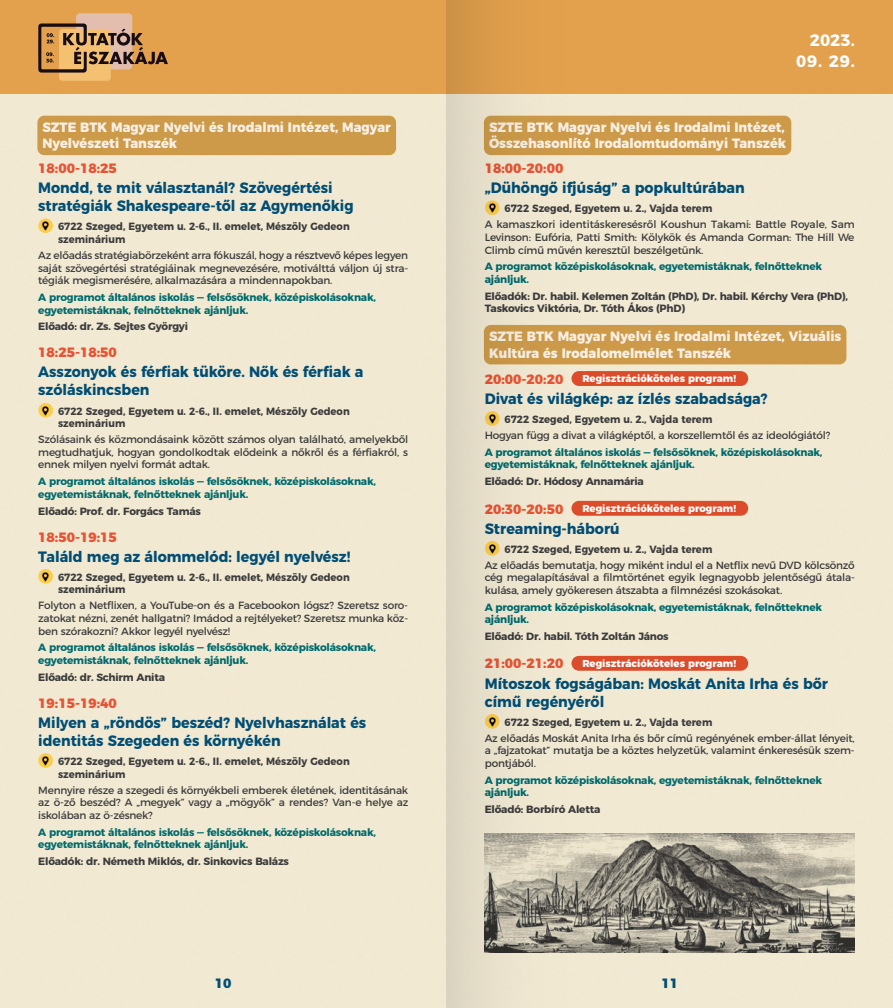
<style>
.page{position:relative;width:893px;height:1008px;background:#fff}
.page>*{position:absolute;margin:0;border:0;box-sizing:border-box;transform-origin:0 0}
.t1{font:700 16.5px "Montserrat";color:#fff}
.t2{font:700 15px/18px "Montserrat";color:#014e75;scale:.95 1}
.t3{font:800 13.5px/16.2px "Montserrat";color:#f8efe2;scale:.95 1}
.t4{font:800 13.5px "Montserrat";color:#e85433}
.t5{font:800 13.5px "Montserrat";color:#014e75}
.t6{font:10.5px/12.6px "Montserrat";letter-spacing:-.02em;color:#3c3c3d;text-align:justify}
.t7{font:700 10.5px/12.6px "Montserrat";letter-spacing:-.02em;color:#006b6d}
.t8{font:700 10.5px/12.6px "Montserrat";letter-spacing:-.005em;color:#3c3c3d;scale:.95 1}
.t9{font:700 10.5px/12.6px "Montserrat";letter-spacing:-.005em;color:#3c3c3d}
.t10{font:800 10.05px "Montserrat";color:#fff}
</style>
<div class="page">
<div style="left:0;top:94px;width:893px;height:914px;background:#f1e9d2"></div>
<div style="left:446px;top:0;width:447px;height:94px;background:#e3a14d"></div>
<div style="left:0;top:0;width:446px;height:94px;background:#e3a14d"></div>
<div style="left:76px;top:13px;width:56px;height:56px;background:#e3beae;border-radius:4px"></div>
<div style="left:59px;top:29px;width:52px;height:52px;background:#f4c172;border-radius:3px"></div>
<svg style="left:38px;top:24px;width:130px;height:49px"></svg>
<div style="left:484px;top:116px;width:307px;height:39px;background:#cc9a49;border-radius:7px"></div>
<div style="left:484px;top:325px;width:362px;height:39px;background:#cc9a49;border-radius:7px"></div>
<div style="left:571px;top:371px;width:177px;height:15px;background:#db4c2a;border-radius:7px"></div>
<div style="left:571px;top:501px;width:177px;height:15px;background:#db4c2a;border-radius:7px"></div>
<div style="left:571px;top:656px;width:177px;height:15px;background:#db4c2a;border-radius:7px"></div>
<div style="left:37px;top:116px;width:359px;height:39px;background:#cc9a49;border-radius:7px"></div>
<img style="left:38px;top:218px;width:15px;height:15px;border-radius:7px">
<img style="left:38px;top:403px;width:15px;height:14px;border-radius:7px">
<img style="left:38px;top:569px;width:15px;height:15px;border-radius:7px">
<img style="left:38px;top:753px;width:15px;height:15px;border-radius:7px">
<img style="left:634px;top:833px;width:221px;height:119px">
<svg style="left:446px;top:0;width:188px;height:1008px;background:#dccbac"></svg>
<p class="t3" style="left:43px;top:118px;width:368px">SZTE BTK Magyar Nyelvi és Irodalmi Intézet, Magyar<br>Nyelvészeti Tanszék</p>
<p class="t4" style="left:38px;top:157px;width:80px">18:00-18:25</p>
<h2 class="t2" style="left:38px;top:178px;width:333px">Mondd, te mit választanál? Szövegértési stratégiák Shakespeare-től az Agymenőkig</h2>
<p class="t8" style="left:58px;top:219px;width:308px">6722 Szeged, Egyetem u. 2-6., II. emelet, Mészöly Gedeon szeminárium</p>
<p class="t6" style="left:38px;top:248px;width:371px">Az előadás stratégiabörzeként arra fókuszál, hogy a résztvevő képes legyen saját szövegértési stratégiáinak megnevezésére, motiválttá váljon új stra&shy;tégiák megismerésére, alkalmazására a mindennapokban.</p>
<p class="t7" style="left:38px;top:290px;width:339px">A programot általános iskolás ― felsősöknek, középiskolásoknak, egyetemistáknak, felnőtteknek ajánljuk.</p>
<p class="t9" style="left:38px;top:320px;width:151px">Előadó: dr. Zs. Sejtes Györgyi</p>
<p class="t4" style="left:38px;top:341px;width:80px">18:25-18:50</p>
<h2 class="t2" style="left:38px;top:362px;width:344px">Asszonyok és férfiak tüköre. Nők és férfiak a szóláskincsben</h2>
<p class="t8" style="left:58px;top:404px;width:308px">6722 Szeged, Egyetem u. 2-6., II. emelet, Mészöly Gedeon szeminárium</p>
<p class="t6" style="left:38px;top:432px;width:371px">Szólásaink és közmondásaink között számos olyan található, amelyekből megtudhatjuk, hogyan gondolkodtak elődeink a nőkről és a férfiakról, s ennek milyen nyelvi formát adtak.</p>
<p class="t7" style="left:38px;top:474px;width:339px">A programot általános iskolás ― felsősöknek, középiskolásoknak, egyetemistáknak, felnőtteknek ajánljuk.</p>
<p class="t9" style="left:38px;top:504px;width:164px">Előadó: Prof. dr. Forgács Tamás</p>
<p class="t4" style="left:38px;top:525px;width:80px">18:50-19:15</p>
<h2 class="t2" style="left:38px;top:546px;width:330px">Találd meg az álommelód: legyél nyelvész!</h2>
<p class="t8" style="left:58px;top:570px;width:308px">6722 Szeged, Egyetem u. 2-6., II. emelet, Mészöly Gedeon szeminárium</p>
<p class="t6" style="left:38px;top:598px;width:371px">Folyton a Netflixen, a YouTube-on és a Facebookon lógsz? Szeretsz soro&shy;zatokat nézni, zenét hallgatni? Imádod a rejtélyeket? Szeretsz munka köz&shy;ben szórakozni? Akkor legyél nyelvész!</p>
<p class="t7" style="left:38px;top:640px;width:339px">A programot általános iskolás ― felsősöknek, középiskolásoknak, egyetemistáknak, felnőtteknek ajánljuk.</p>
<p class="t9" style="left:38px;top:670px;width:128px">Előadó: dr. Schirm Anita</p>
<p class="t4" style="left:38px;top:692px;width:80px">19:15-19:40</p>
<h2 class="t2" style="left:38px;top:712px;width:347px">Milyen a „röndös” beszéd? Nyelvhasználat és identitás Szegeden és környékén</h2>
<p class="t8" style="left:58px;top:754px;width:308px">6722 Szeged, Egyetem u. 2-6., II. emelet, Mészöly Gedeon szeminárium</p>
<p class="t6" style="left:38px;top:782px;width:372px">Mennyire része a szegedi és környékbeli emberek életének, identitásának az ö-ző beszéd? A „megyek” vagy a „mögyök” a rendes? Van-e helye az iskolában az ö-zésnek?</p>
<p class="t7" style="left:38px;top:825px;width:339px">A programot általános iskolás ― felsősöknek, középiskolásoknak, egyetemistáknak, felnőtteknek ajánljuk.</p>
<p class="t9" style="left:38px;top:854px;width:252px">Előadók: dr. Németh Miklós, dr. Sinkovics Balázs</p>
<h1 class="t1" style="left:810px;top:27px;width:46px">2023.</h1>
<h1 class="t1" style="left:796px;top:48px;width:60px">09. 29.</h1>
<p class="t3" style="left:489px;top:118px;width:314px">SZTE BTK Magyar Nyelvi és Irodalmi Intézet,<br>Összehasonlító Irodalomtudományi Tanszék</p>
<p class="t4" style="left:485px;top:157px;width:80px">18:00-20:00</p>
<h2 class="t2" style="left:485px;top:178px;width:275px">„Dühöngő ifjúság” a popkultúrában</h2>
<p class="t8" style="left:505px;top:201px;width:220px">6722 Szeged, Egyetem u. 2., Vajda terem</p>
<p class="t6" style="left:485px;top:217px;width:371px">A kamaszkori identitáskeresésről Koushun Takami: Battle Royale, Sam Levinson: Eufória, Patti Smith: Kölykök és Amanda Gorman: The Hill We Climb című művén keresztül beszélgetünk.</p>
<p class="t7" style="left:485px;top:259px;width:339px">A programot középiskolásoknak, egyetemistáknak, felnőtteknek ajánljuk.</p>
<p class="t9" style="left:485px;top:289px;width:365px">Előadók: Dr. habil. Kelemen Zoltán (PhD), Dr. habil. Kérchy Vera (PhD),<br>Taskovics Viktória, Dr. Tóth Ákos (PhD)</p>
<p class="t3" style="left:489px;top:327px;width:372px">SZTE BTK Magyar Nyelvi és Irodalmi Intézet, Vizuális<br>Kultúra és Irodalomelmélet Tanszék</p>
<p class="t4" style="left:485px;top:368px;width:80px">20:00-20:20</p>
<p class="t10" style="left:582px;top:370px;width:155px">Regisztrációköteles program!</p>
<h2 class="t2" style="left:485px;top:388px;width:299px">Divat és világkép: az ízlés szabadsága?</h2>
<p class="t8" style="left:505px;top:412px;width:220px">6722 Szeged, Egyetem u. 2., Vajda terem</p>
<p class="t6" style="left:485px;top:428px;width:347px">Hogyan függ a divat a világképtől, a korszellemtől és az ideológiától?</p>
<p class="t7" style="left:485px;top:445px;width:339px">A programot általános iskolás ― felsősöknek, középiskolásoknak, egyetemistáknak, felnőtteknek ajánljuk.</p>
<p class="t9" style="left:485px;top:474px;width:161px">Előadó: Dr. Hódosy Annamária</p>
<p class="t4" style="left:485px;top:497px;width:80px">20:30-20:50</p>
<p class="t10" style="left:582px;top:500px;width:155px">Regisztrációköteles program!</p>
<h2 class="t2" style="left:485px;top:518px;width:143px">Streaming-háború</h2>
<p class="t8" style="left:505px;top:542px;width:220px">6722 Szeged, Egyetem u. 2., Vajda terem</p>
<p class="t6" style="left:485px;top:558px;width:372px">Az előadás bemutatja, hogy miként indul el a Netflix nevű DVD kölcsönző cég megalapításával a filmtörténet egyik legnagyobb jelentőségű átala&shy;kulása, amely gyökeresen átszabta a filmnézési szokásokat.</p>
<p class="t7" style="left:485px;top:600px;width:339px">A programot középiskolásoknak, egyetemistáknak, felnőtteknek ajánljuk.</p>
<p class="t9" style="left:485px;top:629px;width:185px">Előadó: Dr. habil. Tóth Zoltán János</p>
<p class="t4" style="left:485px;top:652px;width:80px">21:00-21:20</p>
<p class="t10" style="left:582px;top:655px;width:155px">Regisztrációköteles program!</p>
<h2 class="t2" style="left:485px;top:673px;width:363px">Mítoszok fogságában: Moskát Anita Irha és bőr című regényéről</h2>
<p class="t8" style="left:505px;top:715px;width:220px">6722 Szeged, Egyetem u. 2., Vajda terem</p>
<p class="t6" style="left:485px;top:731px;width:371px">Az előadás Moskát Anita Irha és bőr című regényének ember-állat lényeit, a „fajzatokat” mutatja be a köztes helyzetük, valamint énkeresésük szem&shy;pontjából.</p>
<p class="t7" style="left:485px;top:773px;width:339px">A programot középiskolásoknak, egyetemistáknak, felnőtteknek ajánljuk.</p>
<p class="t9" style="left:485px;top:802px;width:117px">Előadó: Borbíró Aletta</p>
<p class="t5" style="left:215px;top:972px;width:18px">10</p>
<p class="t5" style="left:661px;top:972px;width:18px">11</p>
</div>
